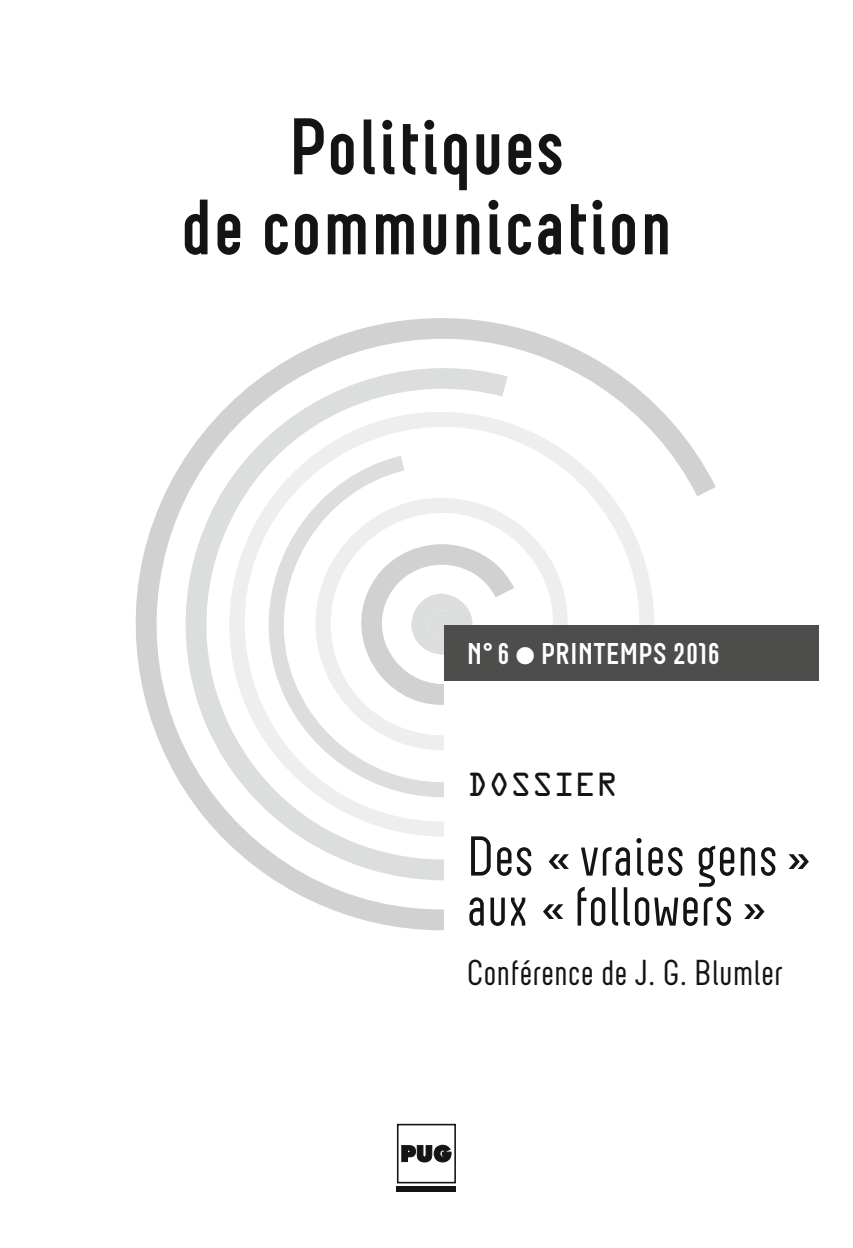
<style>
.page{position:relative;width:853px;height:1248px;background:#fff}
.page>*{position:absolute;margin:0;border:0;box-sizing:border-box;transform-origin:0 0}
.t1{font:700 80px/80px "Neubau";color:#131413;text-align:center}
.t2{font:56px/50px "Neubau";color:#131413}
.t3{font:36px "Neubau";color:#131413}
.t4{font:700 30px "Neubau";color:#fff}
.t5{font:30px "OCRA Std";color:#131413}
</style>
<div class="page">
<svg style="left:135px;top:318px;width:580px;height:612px"></svg>
<svg style="left:176px;top:368px;width:331px;height:512px"></svg>
<svg style="left:215px;top:412px;width:451px;height:424px"></svg>
<div style="left:444px;top:624px;width:374px;height:57px;background:#4d4d4c"></div>
<div style="left:444px;top:681px;width:374px;height:408px;background:#fff"></div>
<div style="left:397px;top:1123px;width:59px;height:60px;border:2px solid #131413"></div>
<div style="left:397px;top:1186px;width:59px;height:5px;background:#131413"></div>
<svg style="left:401px;top:1145px;width:50px;height:17px"></svg>
<h1 class="t1" style="left:180px;top:106px;width:493px">Politiques<br>de communication</h1>
<p class="t4" style="left:466px;top:637px;width:255px">N° 6 ● PRINTEMPS 2016</p>
<p class="t5" style="left:466px;top:771px;width:153px">DOSSIER</p>
<p class="t2" style="left:466px;top:831px;width:347px">Des « vraies gens » aux « followers »</p>
<p class="t3" style="left:466px;top:952px;width:317px">Conférence de J. G. Blumler</p>
</div>
